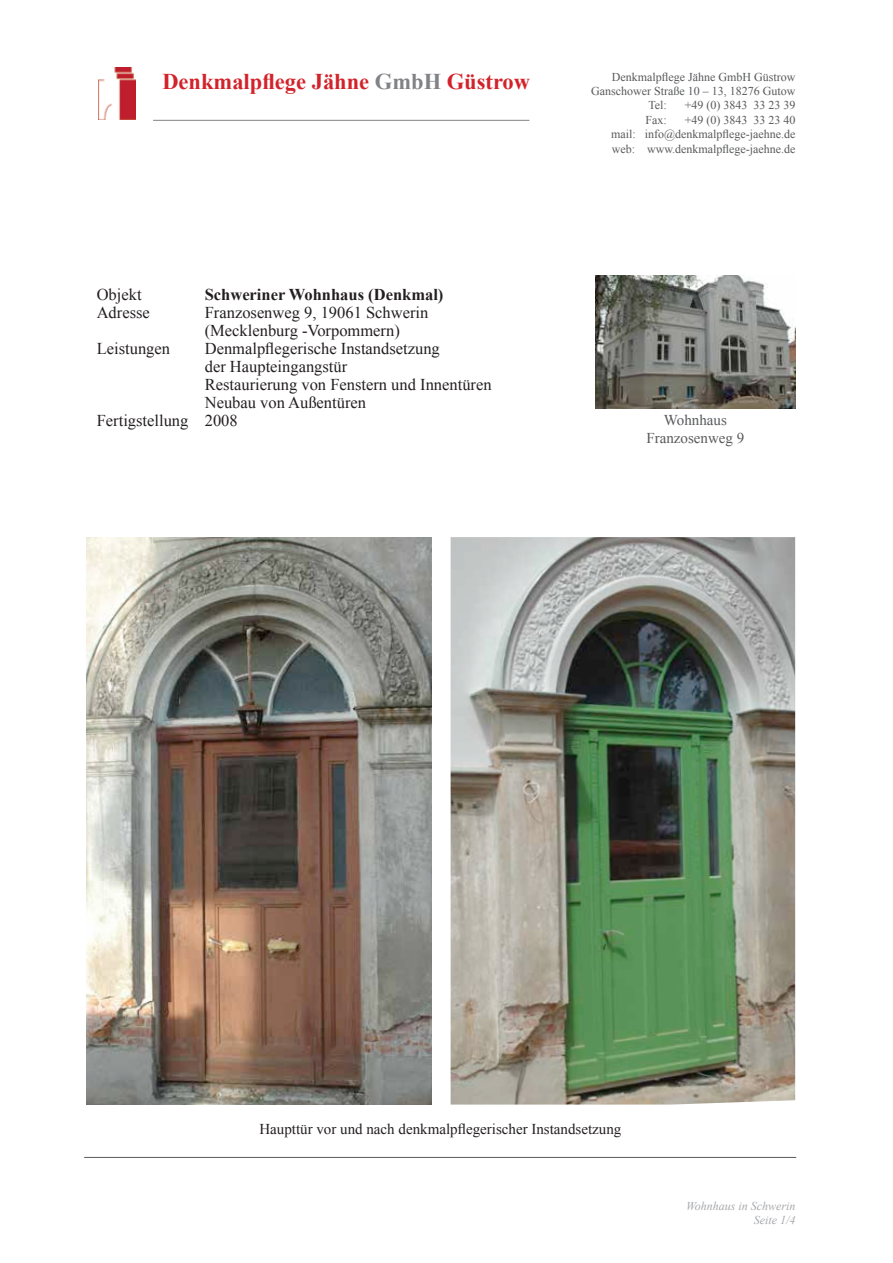
<style>
.page{position:relative;width:893px;height:1263px;background:#fff}
.page>*{position:absolute;margin:0;border:0;box-sizing:border-box;transform-origin:0 0}
.t1{font:700 22.5px "Times New Roman";color:#d2232a}
.t2{font:16.5px/18px "Times New Roman";color:#231f20}
.t3{font:700 16.5px "Times New Roman";color:#231f20}
.t4{font:15px "Times New Roman";color:#231f20}
.t5{font:15px/18px "Times New Roman";color:#58595b;text-align:center}
.t6{font:12px/14.4px "Times New Roman";color:#58595b;text-align:justify}
.t7{font:italic 12px/14.4px "Times New Roman";color:#a7a9ac;text-align:right}
.s1{color:#808285}
</style>
<div class="page">
<img style="left:451px;top:537px;width:344px;height:567px">
<img style="left:87px;top:537px;width:344px;height:567px">
<img style="left:595px;top:275px;width:200px;height:133px">
<img style="left:98px;top:68px;width:38px;height:52px">
<hr style="left:153px;top:120px;width:376px;height:1px;background:#808285">
<hr style="left:84px;top:1157px;width:712px;height:1px;background:#58595b">
<h1 class="t1" style="left:162px;top:65px;width:369px">Denkmalpflege Jähne <span class="s1">GmbH</span> Güstrow</h1>
<p class="t6" style="left:612px;top:69px;width:185px">Denkmalpflege Jähne GmbH Güstrow</p>
<p class="t6" style="left:591px;top:84px;width:206px">Ganschower Straße 10 – 13, 18276 Gutow</p>
<p class="t6" style="left:648px;top:98px;width:20px">Tel:</p>
<p class="t6" style="left:685px;top:98px;width:112px">+49 (0) 3843 33 23 39</p>
<p class="t6" style="left:645px;top:112px;width:23px">Fax:</p>
<p class="t6" style="left:611px;top:112px;width:186px;text-indent:74px">+49 (0) 3843 33 23 40 mail: info@denkmalpflege-jaehne.de web: www.denkmalpflege-jaehne.de</p>
<p class="t2" style="left:97px;top:285px;width:46px">Objekt</p>
<p class="t3" style="left:205px;top:283px;width:240px">Schweriner Wohnhaus (Denkmal)</p>
<p class="t2" style="left:97px;top:303px;width:55px">Adresse</p>
<p class="t2" style="left:205px;top:303px;width:225px">Franzosenweg 9, 19061 Schwerin (Mecklenburg -Vorpommern)</p>
<p class="t2" style="left:97px;top:339px;width:75px">Leistungen</p>
<p class="t2" style="left:205px;top:339px;width:237px">Denmalpflegerische Instandsetzung</p>
<p class="t2" style="left:205px;top:357px;width:144px">der Haupteingangstür</p>
<p class="t2" style="left:205px;top:375px;width:288px">Restaurierung von Fenstern und Innentüren</p>
<p class="t2" style="left:205px;top:393px;width:163px">Neubau von Außentüren</p>
<p class="t2" style="left:97px;top:411px;width:142px">Fertigstellung 2008</p>
<p class="t5" style="left:646px;top:411px;width:99px">Wohnhaus<br>Franzosenweg 9</p>
<p class="t4" style="left:259px;top:1119px;width:364px">Haupttür vor und nach denkmalpflegerischer Instandsetzung</p>
<p class="t7" style="left:686px;top:1198px;width:111px">Wohnhaus in Schwerin<br>Seite 1/4</p>
</div>
